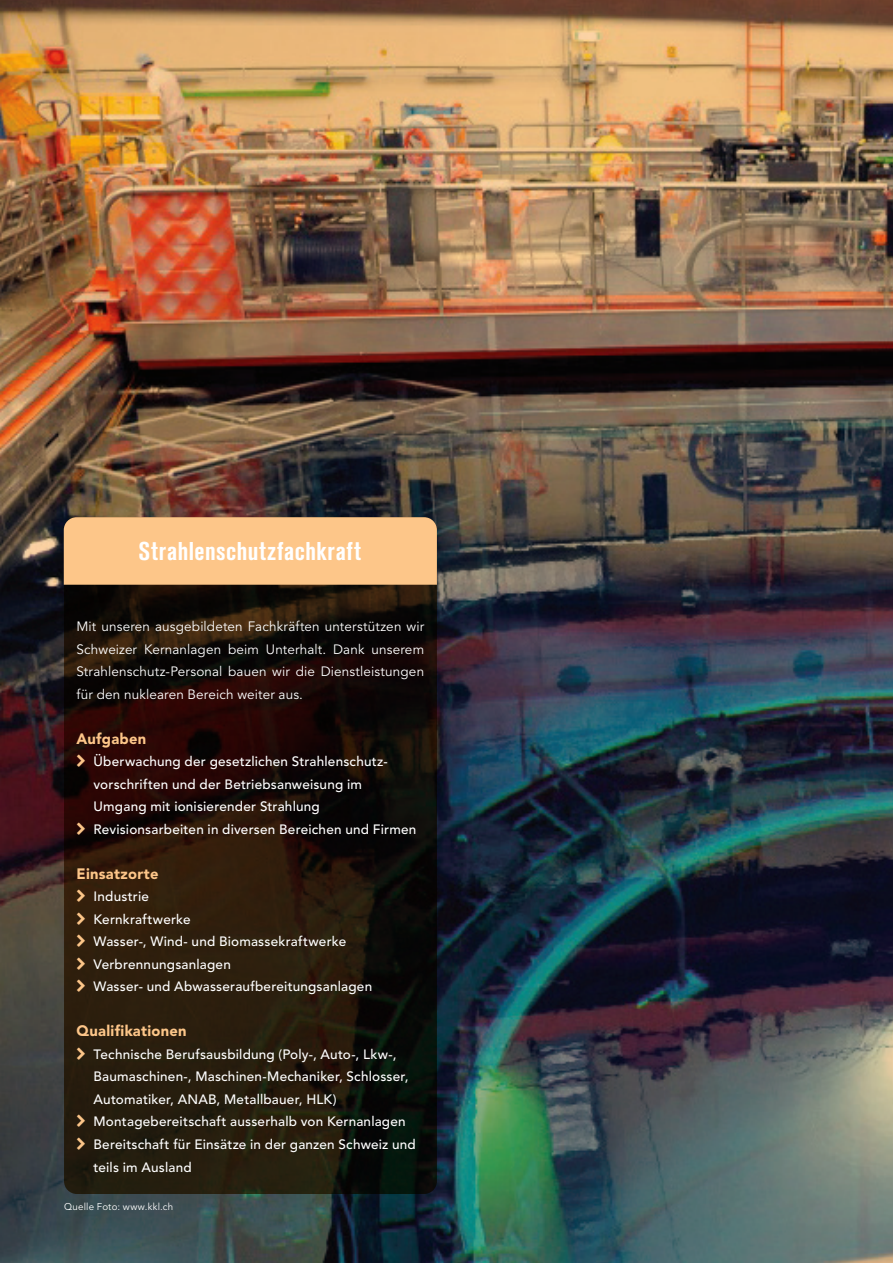
<style>
.page{position:relative;width:893px;height:1263px;background:#fff}
.page>*{position:absolute;margin:0;border:0;box-sizing:border-box;transform-origin:0 0}
.t1{font:700 condensed 25.5px "Akzidenz Grotesk Pro";letter-spacing:.025em;color:#fff}
.t2{font:900 15px "Avenir LT Std";letter-spacing:.02em;color:#fdc689}
.t3{font:500 13.5px/22.5px "Avenir LT Std";letter-spacing:.015em;color:#fff}
.t4{font:13.5px/22.5px "Avenir LT Std";letter-spacing:.01em;color:#fff;text-align:justify}
.t5{font:9.75px "Avenir LT Std";letter-spacing:.02em;color:#fff}
</style>
<div class="page">
<img style="left:0;top:0;width:893px;height:1263px">
<svg style="left:64px;top:517px;width:373px;height:677px"></svg>
<div style="left:64px;top:517px;width:373px;height:68px;background:#fdc689"></div>
<svg style="left:77px;top:755px;width:8px;height:12px"></svg>
<svg style="left:77px;top:822px;width:8px;height:13px"></svg>
<svg style="left:77px;top:890px;width:8px;height:12px"></svg>
<svg style="left:77px;top:912px;width:8px;height:13px"></svg>
<svg style="left:77px;top:935px;width:8px;height:12px"></svg>
<svg style="left:77px;top:957px;width:8px;height:13px"></svg>
<svg style="left:77px;top:980px;width:8px;height:12px"></svg>
<svg style="left:77px;top:1047px;width:8px;height:13px"></svg>
<svg style="left:77px;top:1115px;width:8px;height:12px"></svg>
<svg style="left:77px;top:1137px;width:8px;height:13px"></svg>
<h1 class="t1" style="left:139px;top:534px;width:224px">Strahlenschutzfachkraft</h1>
<p class="t4" style="left:77px;top:616px;width:349px">Mit unseren ausgebildeten Fachkräften unterstützen wir Schweizer Kernanlagen beim Unterhalt. Dank unserem Strahlenschutz-Personal bauen wir die Dienstleistungen für den nuklearen Bereich weiter aus.</p>
<p class="t2" style="left:77px;top:730px;width:71px">Aufgaben</p>
<p class="t3" style="left:94px;top:751px;width:324px">Überwachung der gesetzlichen Strahlenschutz&shy;vorschriften und der Betriebsanweisung im Umgang mit ionisierender Strahlung Revisionsarbeiten in diversen Bereichen und Firmen</p>
<p class="t2" style="left:77px;top:865px;width:83px">Einsatzorte</p>
<p class="t3" style="left:94px;top:886px;width:280px">Industrie<br>Kernkraftwerke<br>Wasser-, Wind- und Biomassekraftwerke<br>Verbrennungsanlagen<br>Wasser- und Abwasseraufbereitungsanlagen</p>
<p class="t2" style="left:77px;top:1022px;width:112px">Qualifikationen</p>
<p class="t3" style="left:94px;top:1043px;width:324px">Technische Berufsausbildung (Poly-, Auto-, Lkw-, Baumaschinen-, Maschinen-Mechaniker, Schlosser, Automatiker, ANAB, Metallbauer, HLK)<br>Montagebereitschaft ausserhalb von Kernanlagen Bereitschaft für Einsätze in der ganzen Schweiz und teils im Ausland</p>
<p class="t5" style="left:64px;top:1201px;width:111px">Quelle Foto: www.kkl.ch</p>
</div>
